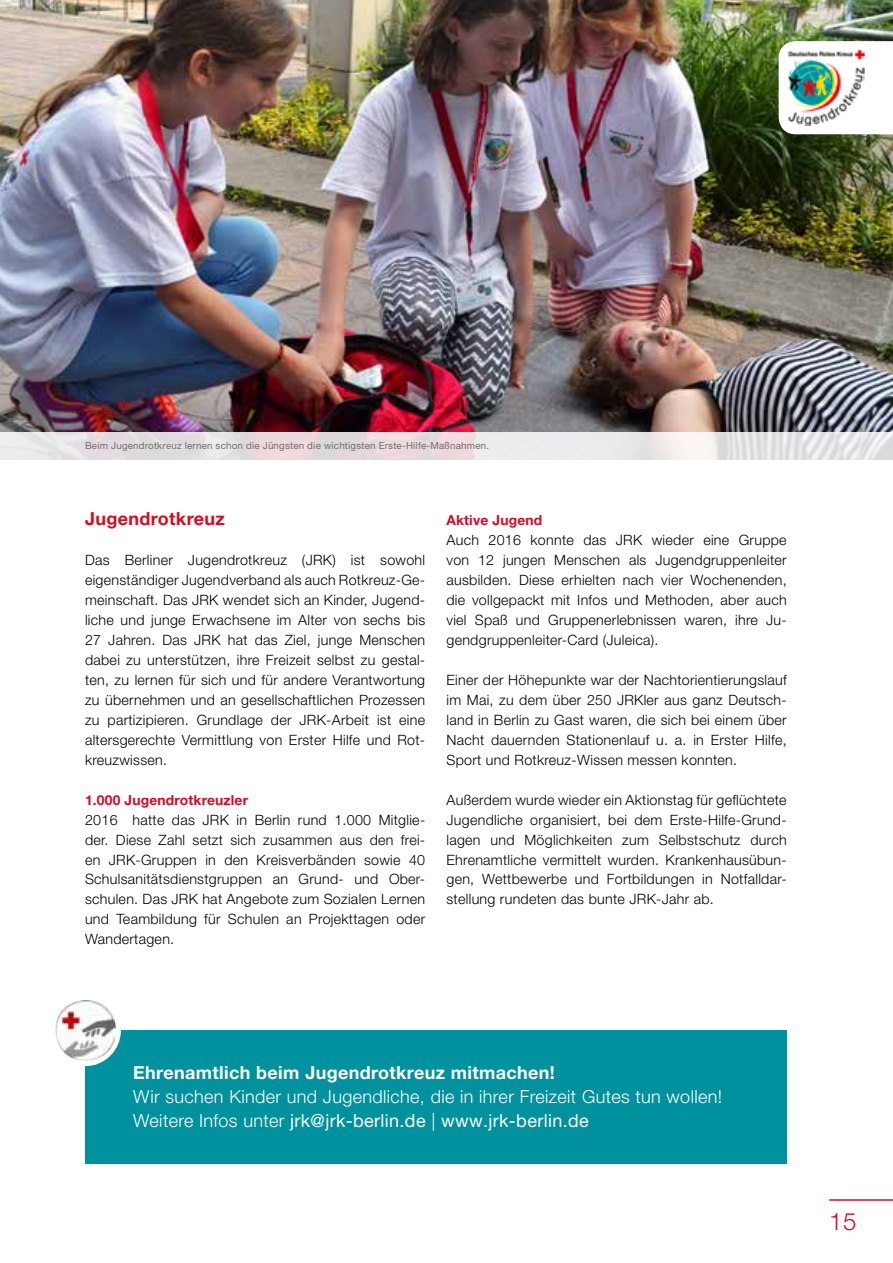
<style>
.page{position:relative;width:893px;height:1263px;background:#fff}
.page>*{position:absolute;margin:0;border:0;box-sizing:border-box;transform-origin:0 0}
.t1{font:300 24px "Helvetica Neue LT Std";color:#d90921}
.t2{font:300 18px "Helvetica Neue LT Std";letter-spacing:.02em;color:#fff}
.t3{font:18px "Helvetica Neue LT Pro";letter-spacing:.02em;color:#fff}
.t4{font:700 18px "Helvetica Neue LT Std";letter-spacing:.02em;color:#fff}
.t5{font:700 18px "Helvetica Neue LT Std";letter-spacing:.02em;color:#d90921}
.t6{font:300 14.25px/20px "Helvetica Neue LT Pro";letter-spacing:.02em;color:#000;text-align:justify}
.t7{font:700 13.8px "Helvetica Neue LT Std";letter-spacing:.015em;color:#d90921}
.t8{font:9.75px "Helvetica Neue LT Pro";letter-spacing:.02em;color:#6f6f6e}
.s1{font-family:"Helvetica Neue LT Std";font-weight:300}
</style>
<div class="page">
<hr style="left:829px;top:1199px;width:64px;height:2px;background:#d90921">
<img style="left:0;top:0;width:893px;height:432px">
<svg style="left:0;top:432px;width:893px;height:28px;background:#e8e2e4"></svg>
<svg style="left:779px;top:41px;width:114px;height:93px"></svg>
<img style="left:788px;top:50px;width:77px;height:76px">
<div style="left:85px;top:1030px;width:702px;height:133px;background:#00919e"></div>
<div style="left:50px;top:995px;width:71px;height:71px;background:#fff;border-radius:50%"></div>
<img style="left:56px;top:1000px;width:60px;height:60px">
<p class="t8" style="left:85px;top:440px;width:406px">Beim Jugendrotkreuz lernen schon die Jüngsten die wichtigsten Erste-Hilfe-Maßnahmen.</p>
<p class="t5" style="left:85px;top:508px;width:141px">Jugendrotkreuz</p>
<p class="t6" style="left:85px;top:550px;width:342px">Das Berliner Jugendrotkreuz (JRK) ist sowohl eigenständiger Jugendverband als auch Rotkreuz-Ge&shy;meinschaft. Das JRK wendet sich an Kinder, Jugend&shy;liche und junge Erwachsene im Alter von sechs bis 27 Jahren. Das JRK hat das Ziel, junge Menschen dabei zu unterstützen, ihre Freizeit selbst zu gestal&shy;ten, zu lernen für sich und für andere Verantwortung zu übernehmen und an gesellschaftlichen Prozessen zu partizipieren. Grundlage der JRK-Arbeit ist eine altersgerechte Vermittlung von Erster Hilfe und Rot&shy;kreuzwissen.</p>
<p class="t7" style="left:85px;top:791px;width:165px">1.000 Jugendrotkreuzler</p>
<p class="t6" style="left:85px;top:809px;width:342px">2016 hatte das JRK in Berlin rund 1.000 Mitglie&shy;der. Diese Zahl setzt sich zusammen aus den frei&shy;en JRK-Gruppen in den Kreisverbänden sowie 40<br>Schulsanitätsdienstgruppen an Grund- und Ober&shy;schulen. Das JRK hat Angebote zum Sozialen Lernen und Teambildung für Schulen an Projekttagen oder Wandertagen.</p>
<p class="t7" style="left:446px;top:512px;width:97px">Aktive Jugend</p>
<p class="t6" style="left:446px;top:530px;width:342px">Auch 2016 konnte das JRK wieder eine Gruppe von 12 jungen Menschen als Jugendgruppenleiter ausbilden. Diese erhielten nach vier Wochenenden, die vollgepackt mit Infos und Methoden, aber auch viel Spaß und Gruppenerlebnissen waren, ihre Ju&shy;gendgruppenleiter-Card (Juleica).</p>
<p class="t6" style="left:446px;top:670px;width:342px">Einer der Höhepunkte war der Nachtorientierungslauf im Mai, zu dem über 250 JRKler aus ganz Deutsch&shy;land in Berlin zu Gast waren, die sich bei einem über Nacht dauernden Stationenlauf u. a. in Erster Hilfe, Sport und Rotkreuz-Wissen messen konnten.</p>
<p class="t6" style="left:446px;top:789px;width:342px">Außerdem wurde wieder ein Aktionstag für geflüchtete Jugendliche organisiert, bei dem Erste-Hilfe-Grund&shy;lagen und Möglichkeiten zum Selbstschutz durch Ehrenamtliche vermittelt wurden. Krankenhausübun&shy;gen, Wettbewerbe und Fortbildungen in Notfalldar&shy;stellung rundeten das bunte JRK-Jahr ab.</p>
<p class="t4" style="left:133px;top:1062px;width:423px">Ehrenamtlich beim Jugendrotkreuz mitmachen!</p>
<p class="t2" style="left:133px;top:1086px;width:590px">Wir suchen Kinder und Jugendliche, die in ihrer Freizeit Gutes tun wollen!</p>
<p class="t3" style="left:133px;top:1110px;width:457px"><span class="s1">Weitere Infos unter</span> jrk@jrk-berlin.de <span class="s1">|</span> www.jrk-berlin.de</p>
<h1 class="t1" style="left:829px;top:1207px;width:29px">15</h1>
</div>
